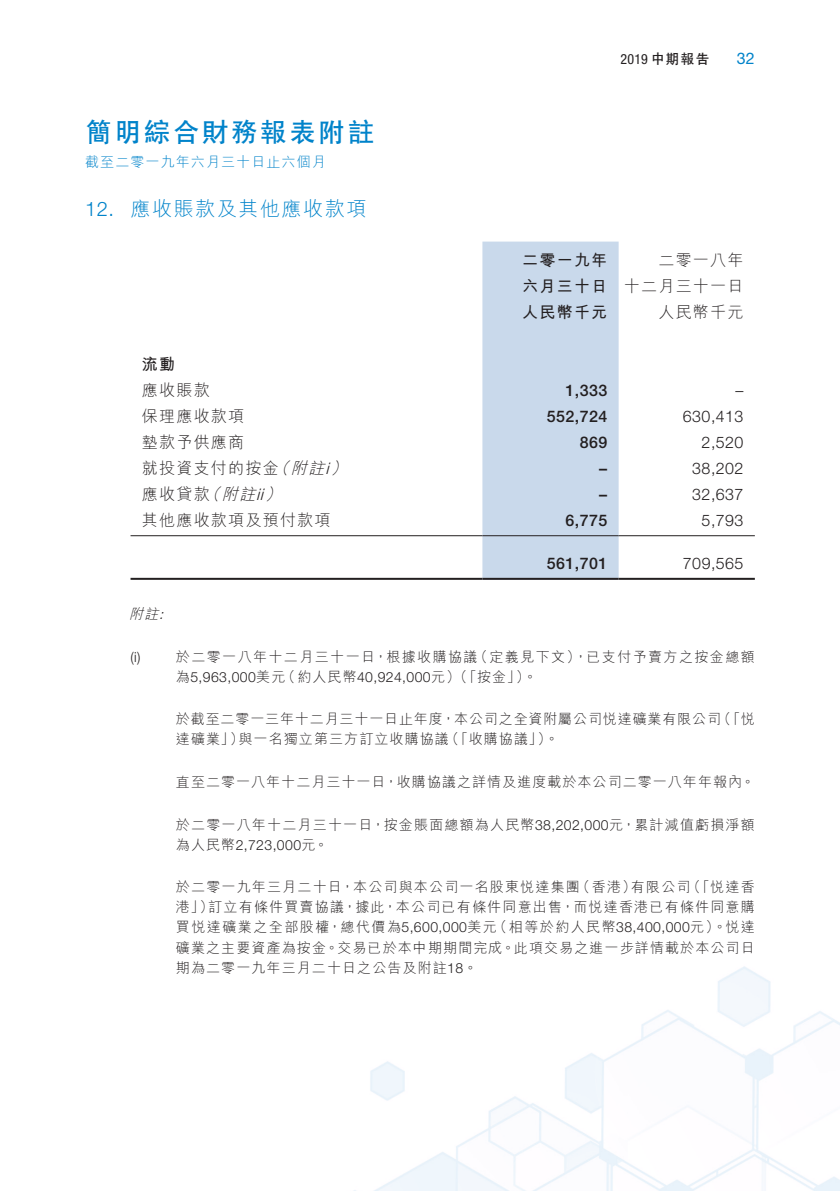
<style>
.page{position:relative;width:840px;height:1191px;background:#fff}
.page>*{position:absolute;margin:0;border:0;box-sizing:border-box;transform-origin:0 0}
.t1{font:700 27px "C Hei 2 HK";letter-spacing:.08em;color:#0083ca}
.t2{font:300 20px "M Hei HK";letter-spacing:.08em;color:#0083ca}
.t3{font:300 20px "Helvetica Neue LT Std";color:#0083ca}
.t4{font:300 16px/26px "M Hei HK";letter-spacing:.08em;color:#231f20;text-align:right}
.t5{font:300 16px "Helvetica Neue LT Std";letter-spacing:.03em;color:#231f20}
.t6{font:500 16px "Helvetica Neue LT Std";letter-spacing:.03em;color:#231f20}
.t7{font:700 16px/26px "M Hei HK";letter-spacing:.08em;color:#231f20}
.t8{font:italic 300 16px "M Hei HK";color:#231f20}
.t9{font:16px "Helvetica Neue LT Std";color:#0083ca}
.t10{font:300 14px/20px "M Hei HK";letter-spacing:.08em;color:#231f20}
.t11{font:300 14px "M Hei HK";letter-spacing:.1em;color:#231f20}
.t12{font:300 14px/20px "M Hei HK";letter-spacing:.06em;color:#231f20}
.t13{font:300 14px "Helvetica Neue LT Std";letter-spacing:.03em;color:#231f20}
.t14{font:300 14px "M Hei HK";letter-spacing:.105em;color:#231f20}
.t15{font:300 14px "M Hei HK";letter-spacing:.08em;color:#0083ca}
.t16{font:condensed 14px "Helvetica Neue LT Std";color:#231f20}
.t17{font:italic 300 14px "M Hei HK";color:#231f20}
.t18{font:italic 300 14px "Helvetica Neue LT Std";color:#231f20}
.s1{font-family:"Helvetica Neue LT Std"}
.s2{font-family:"C Hei 2 HK";font-weight:700;font-stretch:normal}
.s3{font-family:"M Hei HK"}
</style>
<div class="page">
<img style="left:130px;top:241px;width:709px;height:950px">
<div style="left:482px;top:242px;width:136px;height:336px;background:#c9d9eb"></div>
<hr style="left:130px;top:535px;width:352px;height:1px;background:#231f20">
<hr style="left:482px;top:535px;width:136px;height:1px;background:#231f20">
<hr style="left:618px;top:535px;width:136px;height:1px;background:#231f20">
<hr style="left:130px;top:578px;width:352px;height:2px;background:#231f20">
<hr style="left:482px;top:578px;width:136px;height:2px;background:#231f20">
<hr style="left:618px;top:578px;width:136px;height:2px;background:#231f20">
<h1 class="t1" style="left:85px;top:118px;width:290px">簡明綜合財務報表附註</h1>
<p class="t15" style="left:85px;top:155px;width:242px">截至二零一九年六月三十日止六個月</p>
<h2 class="t2" style="left:130px;top:199px;width:237px">應收賬款及其他應收款項</h2>
<h2 class="t3" style="left:85px;top:197px;width:30px">12.</h2>
<p class="t7" style="left:142px;top:349px;width:35px">流動</p>
<p class="t4" style="left:142px;top:376px;width:69px">應收賬款</p>
<p class="t4" style="left:142px;top:402px;width:104px">保理應收款項</p>
<p class="t4" style="left:142px;top:428px;width:104px">墊款予供應商</p>
<p class="t4" style="left:142px;top:454px;width:138px">就投資支付的按金</p>
<p class="t8" style="left:272px;top:459px;width:62px">（附註<span class="s1">i</span></p>
<p class="t8" style="left:330px;top:459px;width:22px">(</p>
<p class="t4" style="left:142px;top:480px;width:69px">應收貸款</p>
<p class="t8" style="left:203px;top:485px;width:65px">（附註<span class="s1">ii</span></p>
<p class="t8" style="left:265px;top:485px;width:22px">(</p>
<p class="t4" style="left:142px;top:506px;width:190px">其他應收款項及預付款項</p>
<p class="t17" style="left:129px;top:606px;width:34px">附註</p>
<p class="t18" style="left:159px;top:605px;width:10px">:</p>
<p class="t16" style="left:620px;top:50px;width:90px">2019<span class="s2">中期報告</span></p>
<p class="t9" style="left:736px;top:49px;width:20px">32</p>
<p class="t7" style="left:522px;top:245px;width:86px">二零一九年六月三十日</p>
<p class="t4" style="left:623px;top:246px;width:121px">二零一八年<br>十二月三十一日人民幣千元</p>
<p class="t7" style="left:522px;top:297px;width:86px">人民幣千元</p>
<p class="t6" style="left:565px;top:380px;width:43px">1,333</p>
<p class="t6" style="left:546px;top:406px;width:62px">552,724</p>
<p class="t6" style="left:579px;top:432px;width:29px">869</p>
<p class="t6" style="left:599px;top:458px;width:9px">–</p>
<p class="t6" style="left:599px;top:484px;width:9px">–</p>
<p class="t6" style="left:565px;top:510px;width:43px">6,775</p>
<p class="t6" style="left:546px;top:554px;width:62px">561,701</p>
<p class="t5" style="left:735px;top:380px;width:9px">–</p>
<p class="t5" style="left:682px;top:406px;width:62px">630,413</p>
<p class="t5" style="left:701px;top:432px;width:43px">2,520</p>
<p class="t5" style="left:692px;top:458px;width:53px">38,202</p>
<p class="t5" style="left:692px;top:484px;width:53px">32,637</p>
<p class="t5" style="left:701px;top:510px;width:43px">5,793</p>
<p class="t5" style="left:682px;top:554px;width:62px">709,565</p>
<p class="t13" style="left:130px;top:648px;width:12px">) i(</p>
<p class="t11" style="left:473px;top:649px;width:282px">（定義見下文 ，）已支付予賣方之按金總額</p>
<p class="t11" style="left:176px;top:649px;width:303px">於二零一八年十二月三十一日，根據收購協議</p>
<p class="t13" style="left:176px;top:668px;width:111px"><span class="s3">為</span>5,963,000<span class="s3">美元</span></p>
<p class="t10" style="left:281px;top:666px;width:240px">（約人民幣<span class="s1">40,924,000</span>元）（「按金「</p>
<p class="t10" style="left:515px;top:666px;width:23px">。(</p>
<p class="t10" style="left:716px;top:709px;width:39px">（「悅</p>
<p class="t12" style="left:537px;top:709px;width:185px;text-indent:-361px">於截至二零一三年十二月三十一日止年度，本公司之全資附屬公司悅達礦業有限公司。(</p>
<p class="t10" style="left:176px;top:729px;width:69px">達礦業」）</p>
<p class="t10" style="left:176px;top:771px;width:580px">直至二零一八年十二月三十一日，收購協議之詳情及進度載於本公司二零一八年年報內。</p>
<p class="t10" style="left:176px;top:814px;width:580px">於二零一八年十二月三十一日，按金賬面總額為人民幣<span class="s1">38,202,000</span>元，累計減值虧損淨額</p>
<p class="t13" style="left:176px;top:836px;width:154px"><span class="s3">為人民幣</span>2,723,000<span class="s3">元。</span></p>
<p class="t10" style="left:686px;top:877px;width:69px">（「悅達香</p>
<p class="t10" style="left:445px;top:729px;width:99px">（「收購協議「</p>
<p class="t10" style="left:238px;top:729px;width:212px">與一名獨立第三方訂立收購協議</p>
<p class="t10" style="left:575px;top:877px;width:62px">（香港）</p>
<p class="t10" style="left:208px;top:877px;width:547px;text-indent:-32px">於二零一九年三月二十日，本公司與本公司一名股東悅達集團<br>訂立有條件買賣協議，據此，本公司已有條件同意出售，而悅達香港已有條件同意購</p>
<p class="t10" style="left:630px;top:877px;width:61px">有限公司</p>
<p class="t10" style="left:176px;top:897px;width:39px">港」）</p>
<p class="t10" style="left:176px;top:917px;width:580px">買悅達礦業之全部股權，總代價為<span class="s1">5,600,000</span>美元<br>礦業之主要資產為按金。交易已於本中期期間完成。此項交易之進一步詳情載於本公司日期為二零一九年三月二十日之公告及附註<span class="s1">18</span>。</p>
<p class="t14" style="left:493px;top:920px;width:263px">（相等於約人民幣<span class="s1">38,400,000</span>元）。悅達</p>
</div>
